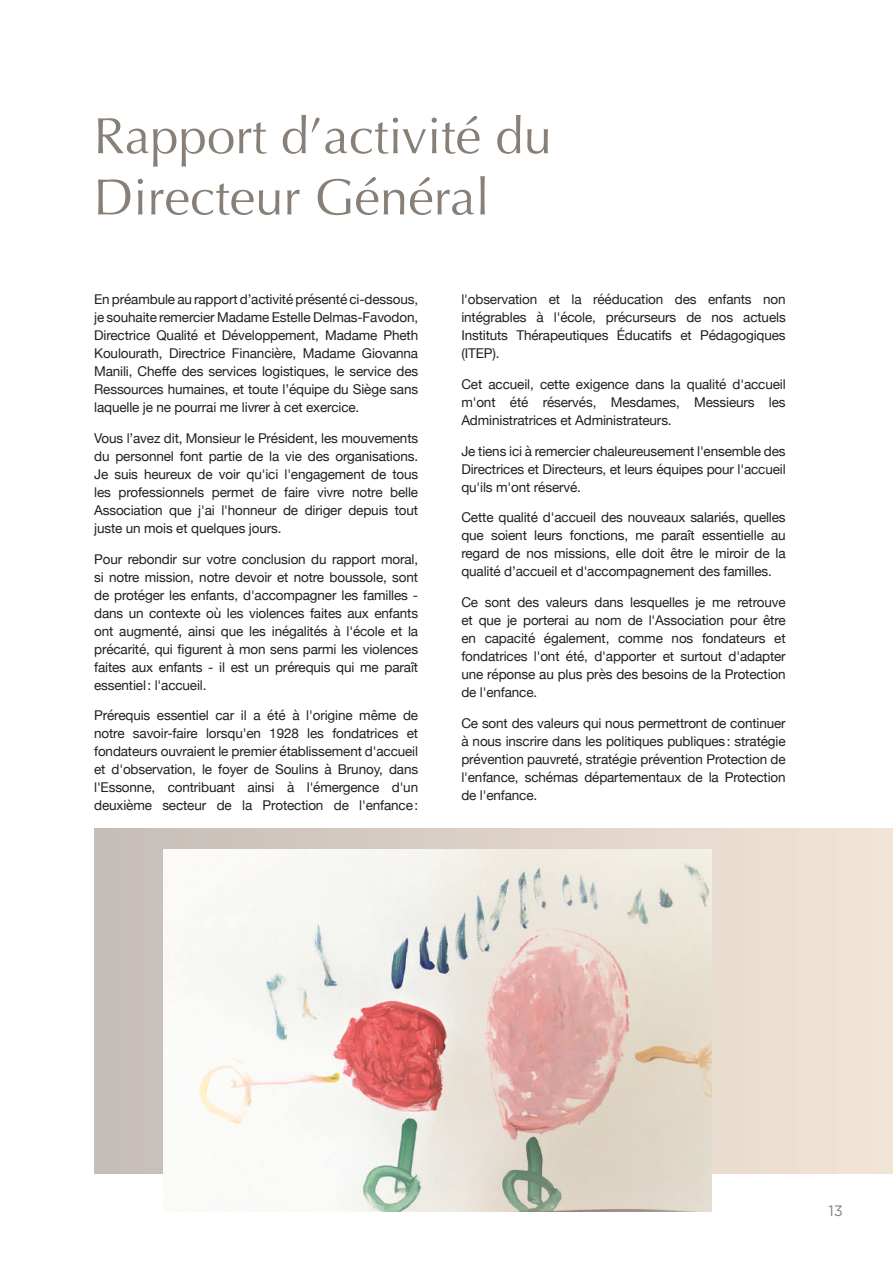
<style>
.page{position:relative;width:893px;height:1263px;background:#fff}
.page>*{position:absolute;margin:0;border:0;box-sizing:border-box;transform-origin:0 0}
.t1{font:51px/61.2px "Optima";color:#887f77}
.t2{font:15px "Gotham";color:#887f77}
.t3{font:13.5px/18px "Helvetica Neue";letter-spacing:-.01em;color:#231f20;text-align:justify}
</style>
<div class="page">
<div style="left:94px;top:828px;width:799px;height:346px;background:linear-gradient(to right,#c5bcb8,#f3e5d6)"></div>
<img style="left:164px;top:849px;width:547px;height:363px">
<h1 class="t1" style="left:94px;top:106px;width:460px">Rapport d’activité du<br>Directeur Général</h1>
<p class="t3" style="left:94px;top:291px;width:326px">En préambule au rapport d’activité présenté ci-dessous, je souhaite remercier Madame Estelle Delmas-Favodon, Directrice Qualité et Développement, Madame Pheth Koulourath, Directrice Financière, Madame Giovanna Manili, Cheffe des services logistiques, le service des Ressources humaines, et toute l’équipe du Siège sans laquelle je ne pourrai me livrer à cet exercice.</p>
<p class="t3" style="left:94px;top:430px;width:326px">Vous l’avez dit, Monsieur le Président, les mouvements du personnel font partie de la vie des organisations.<br>Je suis heureux de voir qu'ici l'engagement de tous les professionnels permet de faire vivre notre belle Association que j'ai l'honneur de diriger depuis tout juste un mois et quelques jours.</p>
<p class="t3" style="left:94px;top:551px;width:326px">Pour rebondir sur votre conclusion du rapport moral, si notre mission, notre devoir et notre boussole, sont de protéger les enfants, d'accompagner les familles - dans un contexte où les violences faites aux enfants ont augmenté, ainsi que les inégalités à l'école et la précarité, qui figurent à mon sens parmi les violences faites aux enfants - il est un prérequis qui me paraît essentiel: l'accueil.</p>
<p class="t3" style="left:94px;top:707px;width:326px">Prérequis essentiel car il a été à l'origine même de notre savoir-faire lorsqu'en 1928 les fondatrices et fondateurs ouvraient le premier établissement d'accueil et d'observation, le foyer de Soulins à Brunoy, dans l'Essonne, contribuant ainsi à l'émergence d'un deuxième secteur de la Protection de l'enfance:</p>
<p class="t3" style="left:461px;top:291px;width:326px">l'observation et la rééducation des enfants non intégrables à l'école, précurseurs de nos actuels Instituts Thérapeutiques Éducatifs et Pédagogiques (ITEP).</p>
<p class="t3" style="left:461px;top:376px;width:326px">Cet accueil, cette exigence dans la qualité d'accueil m'ont été réservés, Mesdames, Messieurs les Administratrices et Administrateurs.</p>
<p class="t3" style="left:461px;top:442px;width:326px">Je tiens ici à remercier chaleureusement l'ensemble des Directrices et Directeurs, et leurs équipes pour l'accueil qu'ils m'ont réservé.</p>
<p class="t3" style="left:461px;top:509px;width:326px">Cette qualité d'accueil des nouveaux salariés, quelles que soient leurs fonctions, me paraît essentielle au regard de nos missions, elle doit être le miroir de la qualité d’accueil et d'accompagnement des familles.</p>
<p class="t3" style="left:461px;top:594px;width:326px">Ce sont des valeurs dans lesquelles je me retrouve et que je porterai au nom de l'Association pour être en capacité également, comme nos fondateurs et fondatrices l'ont été, d'apporter et surtout d'adapter une réponse au plus près des besoins de la Protection de l'enfance.</p>
<p class="t3" style="left:461px;top:715px;width:326px">Ce sont des valeurs qui nous permettront de continuer à nous inscrire dans les politiques publiques: stratégie prévention pauvreté, stratégie prévention Protection de l'enfance, schémas départementaux de la Protection de l'enfance.</p>
<p class="t2" style="left:828px;top:1202px;width:16px">13</p>
</div>
